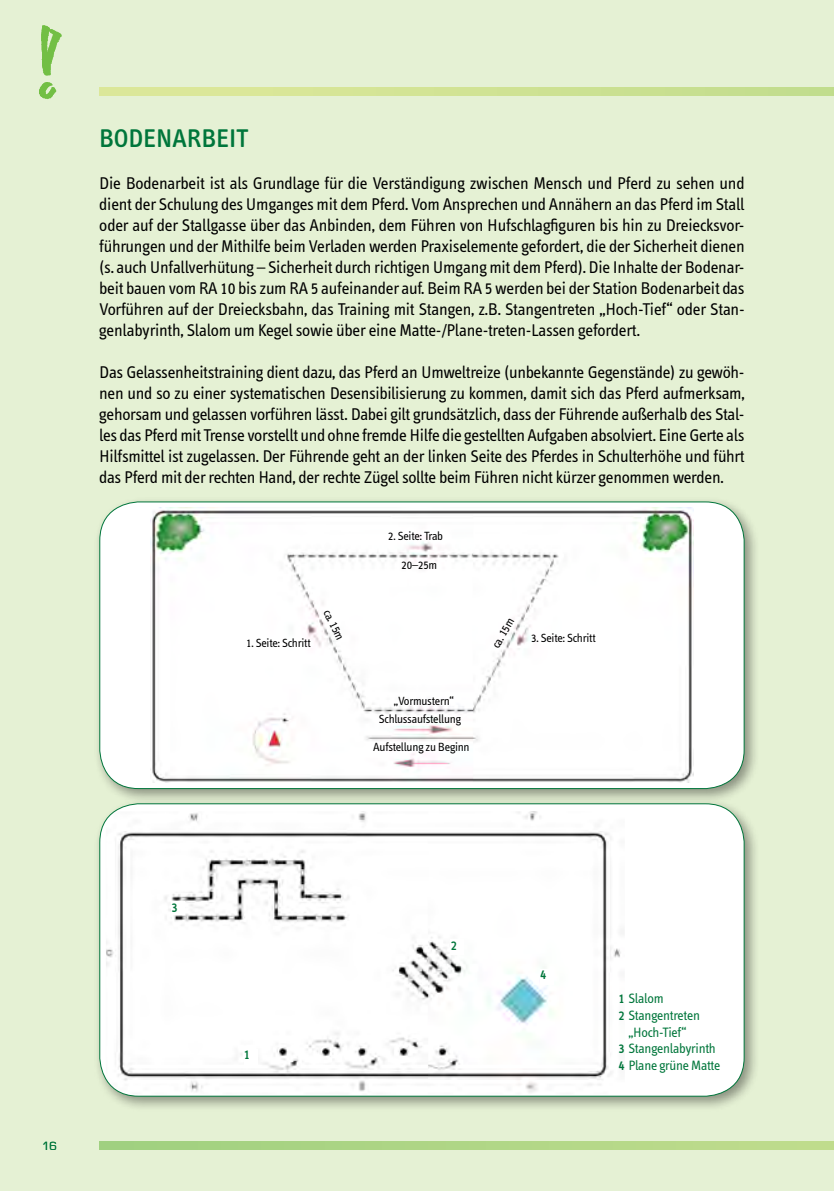
<style>
.page{position:relative;width:834px;height:1191px;background:#fff}
.page>*{position:absolute;margin:0;border:0;box-sizing:border-box;transform-origin:0 0}
.t1{font:26.25px "Info Text Medium Caps";color:#00763b}
.t2{font:17.5px/21px "Info Text";letter-spacing:-.02em;color:#000;text-align:justify}
.t3{font:14px "Info Text";letter-spacing:-.02em;color:#00763b}
.t4{font:14px "Info Text Medium Caps";color:#00763b}
.t5{font:12.25px/18px "Info Text";letter-spacing:-.02em;color:#000}
.t6{font:12.25px "Info Text Normal Caps";color:#000}
.t7{font:12.25px "Eurostile";color:#00763b}
.s1{font-family:"Info Text Normal Caps"}
.s2{font-family:"Info Text"}
.s3{font-family:"Info Text Medium Caps"}
</style>
<div class="page">
<div style="left:0;top:0;width:833px;height:1191px;background:#e5f1d4"></div>
<img style="left:39px;top:25px;width:23px;height:74px">
<svg style="left:99px;top:1141px;width:734px;height:8px;background:#afd686"></svg>
<svg style="left:99px;top:87px;width:734px;height:8px;background:#d0e293"></svg>
<div style="left:94px;top:496px;width:666px;height:308px;background:#000;opacity:.4"></div>
<div style="left:100px;top:502px;width:644px;height:286px;background:#fff;border-radius:39px"></div>
<img style="left:150px;top:507px;width:543px;height:276px">
<div style="left:94px;top:797px;width:666px;height:315px;background:#000;opacity:.4"></div>
<div style="left:100px;top:803px;width:644px;height:293px;background:#fff;border-radius:39px"></div>
<img style="left:106px;top:811px;width:518px;height:283px">
<div style="left:244px;top:1048px;width:13px;height:16px;background:#fff"></div>
<div style="left:450px;top:939px;width:14px;height:16px;background:#fff"></div>
<div style="left:540px;top:968px;width:13px;height:16px;background:#fff"></div>
<div style="left:171px;top:901px;width:14px;height:13px;background:#fff"></div>
<p class="t1" style="left:99px;top:124px;width:150px">BODENARBEIT</p>
<p class="t2" style="left:99px;top:173px;width:647px">Die Bodenarbeit ist als Grundlage für die Verständigung zwischen Mensch und Pferd zu sehen und dient der Schulung des Umganges mit dem Pferd. Vom Ansprechen und Annähern an das Pferd im Stall oder auf der Stallgasse über das Anbinden, dem Führen von Hufschlagfiguren bis hin zu Dreiecksvor&shy;führungen und der Mithilfe beim Verladen werden Praxiselemente gefordert, die der Sicherheit dienen (s. auch Unfallverhütung – Sicherheit durch richtigen Umgang mit dem Pferd). Die Inhalte der Bodenar&shy;beit bauen vom RA <span class="s1">10</span> bis zum RA <span class="s1">5</span> aufeinander auf. Beim RA <span class="s1">5</span> werden bei der Station Bodenarbeit das Vorführen auf der Dreiecksbahn, das Training mit Stangen, z.B. Stangentreten „Hoch-Tief“ oder Stan&shy;genlabyrinth, Slalom um Kegel sowie über eine Matte-/Plane-treten-Lassen gefordert.</p>
<p class="t2" style="left:99px;top:362px;width:646px">Das Gelassenheitstraining dient dazu, das Pferd an Umweltreize (unbekannte Gegenstände) zu gewöh&shy;nen und so zu einer systematischen Desensibilisierung zu kommen, damit sich das Pferd aufmerksam, gehorsam und gelassen vorführen lässt. Dabei gilt grundsätzlich, dass der Führende außerhalb des Stal&shy;les das Pferd mit Trense vorstellt und ohne fremde Hilfe die gestellten Aufgaben absolviert. Eine Gerte als Hilfsmittel ist zugelassen. Der Führende geht an der linken Seite des Pferdes in Schulterhöhe und führt das Pferd mit der rechten Hand, der rechte Zügel sollte beim Führen nicht kürzer genommen werden.</p>
<p class="t5" style="left:388px;top:527px;width:56px"><span class="s1">2</span>. Seite: Trab</p>
<p class="t5" style="left:246px;top:634px;width:66px"><span class="s1">1</span>. Seite: Schritt</p>
<p class="t5" style="left:334px;top:606px;width:34px;rotate:64deg">ca. <span class="s1">15</span>m</p>
<p class="t6" style="left:401px;top:558px;width:37px">20–25<span class="s2">m</span></p>
<p class="t5" style="left:379px;top:692px;width:84px;text-indent:15px"><span class="s1">„</span>Vormustern<span class="s1">“<br></span>Schlussaufstellung</p>
<p class="t5" style="left:373px;top:738px;width:98px">Aufstellung zu Beginn</p>
<p class="t5" style="left:487px;top:643px;width:34px;rotate:-60deg">ca. <span class="s1">15</span>m</p>
<p class="t5" style="left:531px;top:629px;width:66px"><span class="s1">3</span>. Seite: Schritt</p>
<p class="t7" style="left:42px;top:1138px;width:17px">16</p>
<p class="t4" style="left:171px;top:899px;width:8px">3</p>
<p class="t4" style="left:244px;top:1046px;width:8px">1</p>
<p class="t4" style="left:450px;top:937px;width:8px">2</p>
<p class="t4" style="left:540px;top:966px;width:8px">4</p>
<p class="t3" style="left:618px;top:990px;width:47px"><span class="s3">1</span> Slalom</p>
<p class="t3" style="left:618px;top:1007px;width:83px"><span class="s3">2</span> Stangentreten</p>
<p class="t3" style="left:628px;top:1024px;width:59px">„Hoch-Tief“</p>
<p class="t3" style="left:618px;top:1041px;width:99px"><span class="s3">3</span> Stangenlabyrinth</p>
<p class="t3" style="left:618px;top:1057px;width:103px"><span class="s3">4</span> Plane grüne Matte</p>
</div>
